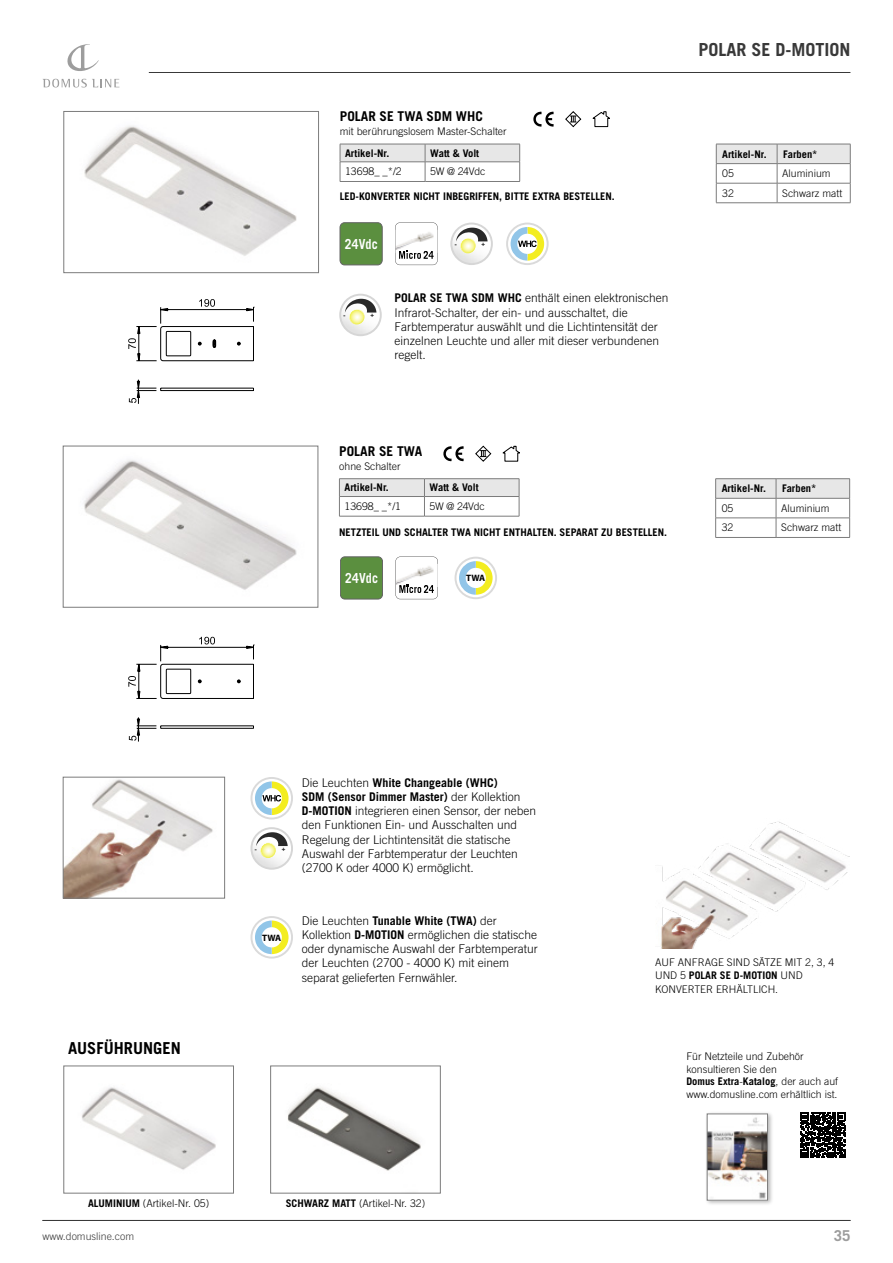
<style>
.page{position:relative;width:893px;height:1263px;background:#fff}
.page>*{position:absolute;margin:0;border:0;box-sizing:border-box;transform-origin:0 0}
.t1{font:700 18px "Trade Gothic LT Pro";color:#393939}
.t2{font:700 16.5px "Trade Gothic LT Pro";color:#000}
.t3{font:700 15px "Trade Gothic LT Pro";color:#9d9d9d}
.t4{font:700 13.8px "Trade Gothic LT Pro";letter-spacing:.015em;color:#fff;scale:.87 1}
.t5{font:700 13.5px "Trade Gothic LT Pro";color:#000}
.t6{font:300 12px/14.2px "Trade Gothic LT Pro";color:#000}
.t7{font:300 10.5px/12.6px "Trade Gothic LT Pro";color:#000}
.t8{font:700 10.5px "Trade Gothic LT Pro";color:#000}
.t9{font:300 10.5px "Trade Gothic LT Pro";color:#393939}
.t10{font:700 9.3px "Myriad Pro";letter-spacing:-.015em;color:#000}
.t11{font:6.75px "Impact";color:#292929}
.s1{font-weight:700}
</style>
<div class="page">
<div style="left:705px;top:1111px;width:69px;height:95px;background:#000;opacity:.3"></div>
<img style="left:709px;top:1116px;width:57px;height:82px">
<div style="left:707px;top:1114px;width:61px;height:86px;border:1px solid #7c7c7c"></div>
<hr style="left:43px;top:1220px;width:807px;height:1px;background:#393939">
<hr style="left:149px;top:72px;width:701px;height:1px;background:#393939">
<svg style="left:67px;top:44px;width:32px;height:27px"></svg>
<svg style="left:43px;top:79px;width:76px;height:8px"></svg>
<img style="left:287px;top:1087px;width:134px;height:84px">
<div style="left:270px;top:1066px;width:171px;height:127px;border:1px solid #7c7c7c"></div>
<img style="left:82px;top:1087px;width:134px;height:83px">
<svg style="left:592px;top:111px;width:18px;height:16px"></svg>
<svg style="left:565px;top:111px;width:16px;height:16px"></svg>
<svg style="left:533px;top:111px;width:21px;height:16px"></svg>
<svg style="left:502px;top:446px;width:18px;height:16px"></svg>
<svg style="left:475px;top:446px;width:17px;height:16px"></svg>
<svg style="left:443px;top:446px;width:21px;height:15px"></svg>
<img style="left:84px;top:126px;width:213px;height:130px">
<div style="left:64px;top:111px;width:255px;height:162px;border:1px solid #7c7c7c"></div>
<img style="left:84px;top:460px;width:213px;height:130px">
<div style="left:63px;top:446px;width:255px;height:161px;border:1px solid #7c7c7c"></div>
<svg style="left:395px;top:557px;width:43px;height:42px"></svg>
<div style="left:340px;top:557px;width:43px;height:42px;background:#5b8f3f;border-radius:5px"></div>
<div style="left:340px;top:557px;width:43px;height:42px;border:1px solid #636363;border-radius:5px"></div>
<svg style="left:395px;top:223px;width:43px;height:42px"></svg>
<div style="left:340px;top:223px;width:42px;height:42px;background:#5b8f3f;border-radius:5px"></div>
<div style="left:340px;top:223px;width:42px;height:42px;border:1px solid #636363;border-radius:5px"></div>
<svg style="left:450px;top:223px;width:43px;height:42px"></svg>
<svg style="left:339px;top:294px;width:43px;height:42px"></svg>
<svg style="left:250px;top:777px;width:43px;height:42px"></svg>
<svg style="left:128px;top:299px;width:126px;height:105px"></svg>
<svg style="left:128px;top:637px;width:126px;height:105px"></svg>
<img style="left:660px;top:821px;width:190px;height:127px">
<svg style="left:506px;top:223px;width:43px;height:42px"></svg>
<svg style="left:455px;top:557px;width:42px;height:42px"></svg>
<img style="left:65px;top:779px;width:148px;height:117px">
<div style="left:63px;top:777px;width:162px;height:121px;border:1px solid #7c7c7c"></div>
<svg style="left:250px;top:827px;width:43px;height:43px"></svg>
<svg style="left:250px;top:916px;width:43px;height:42px"></svg>
<hr style="left:339px;top:478px;width:85px;height:1px;background:#7c7c7c">
<hr style="left:424px;top:478px;width:95px;height:1px;background:#7c7c7c">
<svg style="left:339px;top:479px;width:181px;height:37px"></svg>
<hr style="left:339px;top:516px;width:85px;height:1px;background:#7c7c7c">
<hr style="left:424px;top:516px;width:95px;height:1px;background:#7c7c7c">
<hr style="left:715px;top:478px;width:61px;height:1px;background:#7c7c7c">
<hr style="left:776px;top:478px;width:74px;height:1px;background:#7c7c7c">
<svg style="left:715px;top:479px;width:135px;height:58px"></svg>
<hr style="left:715px;top:537px;width:61px;height:1px;background:#7c7c7c">
<hr style="left:776px;top:537px;width:74px;height:1px;background:#7c7c7c">
<hr style="left:340px;top:181px;width:85px;height:1px;background:#7c7c7c">
<svg style="left:340px;top:144px;width:180px;height:37px"></svg>
<hr style="left:425px;top:181px;width:95px;height:1px;background:#7c7c7c">
<svg style="left:716px;top:144px;width:135px;height:59px"></svg>
<hr style="left:716px;top:203px;width:61px;height:1px;background:#7c7c7c">
<hr style="left:777px;top:203px;width:73px;height:1px;background:#7c7c7c">
<svg style="left:800px;top:1112px;width:45px;height:46px"></svg>
<p class="t5" style="left:340px;top:108px;width:145px">POLAR SE TWA SDM WHC</p>
<p class="t7" style="left:340px;top:125px;width:168px">mit berührungslosem Master-Schalter</p>
<p class="t8" style="left:345px;top:147px;width:46px">Artikel-Nr.</p>
<p class="t8" style="left:430px;top:147px;width:51px">Watt &amp; Volt</p>
<p class="t7" style="left:345px;top:165px;width:58px">13698_ _*/2</p>
<p class="t7" style="left:430px;top:165px;width:57px">5W @ 24Vdc</p>
<p class="t8" style="left:340px;top:190px;width:276px">LED-KONVERTER NICHT INBEGRIFFEN, BITTE EXTRA BESTELLEN.</p>
<p class="t4" style="left:345px;top:235px;width:39px">24Vdc</p>
<p class="t11" style="left:455px;top:239px;width:3px">-</p>
<p class="t11" style="left:481px;top:239px;width:5px">+</p>
<p class="t11" style="left:344px;top:311px;width:3px">-</p>
<p class="t11" style="left:370px;top:310px;width:5px">+</p>
<p class="t6" style="left:394px;top:291px;width:275px"><span class="s1">POLAR SE TWA SDM WHC</span> enthält einen elektronischen Infrarot-Schalter, der ein- und ausschaltet, die Farbtemperatur auswählt und die Lichtintensität der einzelnen Leuchte und aller mit dieser verbundenen regelt.</p>
<h1 class="t1" style="left:698px;top:38px;width:154px">POLAR SE D-MOTION</h1>
<p class="t8" style="left:722px;top:147px;width:46px">Artikel-Nr.</p>
<p class="t8" style="left:783px;top:147px;width:36px">Farben*</p>
<p class="t7" style="left:722px;top:167px;width:13px">05</p>
<p class="t7" style="left:782px;top:167px;width:50px">Aluminium</p>
<p class="t7" style="left:722px;top:187px;width:13px">32</p>
<p class="t7" style="left:782px;top:187px;width:62px">Schwarz matt</p>
<p class="t5" style="left:339px;top:442px;width:85px">POLAR SE TWA</p>
<p class="t7" style="left:339px;top:460px;width:63px">ohne Schalter</p>
<p class="t8" style="left:345px;top:481px;width:46px">Artikel-Nr.</p>
<p class="t8" style="left:430px;top:481px;width:51px">Watt &amp; Volt</p>
<p class="t7" style="left:345px;top:500px;width:58px">13698_ _*/1</p>
<p class="t7" style="left:430px;top:500px;width:57px">5W @ 24Vdc</p>
<p class="t8" style="left:339px;top:526px;width:329px">NETZTEIL UND SCHALTER TWA NICHT ENTHALTEN. SEPARAT ZU BESTELLEN.</p>
<p class="t4" style="left:345px;top:569px;width:39px">24Vdc</p>
<p class="t10" style="left:466px;top:572px;width:21px">TWA</p>
<p class="t8" style="left:722px;top:482px;width:46px">Artikel-Nr.</p>
<p class="t8" style="left:782px;top:482px;width:36px">Farben*</p>
<p class="t7" style="left:722px;top:502px;width:13px">05</p>
<p class="t7" style="left:781px;top:502px;width:50px">Aluminium</p>
<p class="t7" style="left:722px;top:521px;width:13px">32</p>
<p class="t7" style="left:781px;top:521px;width:62px">Schwarz matt</p>
<h2 class="t2" style="left:68px;top:1038px;width:114px">AUSFÜHRUNGEN</h2>
<p class="t11" style="left:255px;top:844px;width:3px">-</p>
<p class="t11" style="left:282px;top:844px;width:5px">+</p>
<p class="t10" style="left:262px;top:931px;width:21px">TWA</p>
<p class="t6" style="left:302px;top:775px;width:236px">Die Leuchten <span class="s1">White Changeable (WHC)<br>SDM (Sensor Dimmer Master)</span> der Kollektion <span class="s1">D-MOTION</span> integrieren einen Sensor, der neben den Funktionen Ein- und Ausschalten und Regelung der Lichtintensität die statische Auswahl der Farbtemperatur der Leuchten (2700 K oder 4000 K) ermöglicht.</p>
<p class="t6" style="left:302px;top:913px;width:238px">Die Leuchten <span class="s1">Tunable White (TWA)</span> der Kollektion <span class="s1">D-MOTION</span> ermöglichen die statische oder dynamische Auswahl der Farbtemperatur der Leuchten (2700 - 4000 K) mit einem separat gelieferten Fernwähler.</p>
<p class="t7" style="left:655px;top:955px;width:181px;line-height:13.5px">AUF ANFRAGE SIND SÄTZE MIT 2, 3, 4<br>UND 5 <span class="s1">POLAR SE D-MOTION</span> UND<br>KONVERTER ERHÄLTLICH.</p>
<p class="t7" style="left:686px;top:1050px;width:153px">Für Netzteile und Zubehör konsultieren Sie den<br><span class="s1">Domus Extra</span>-<span class="s1">Katalog</span>, der auch auf www.domusline.com erhältlich ist.</p>
<p class="t7" style="left:88px;top:1196px;width:123px"><span class="s1">ALUMINIUM</span> (Artikel-Nr. 05)</p>
<p class="t7" style="left:286px;top:1196px;width:141px"><span class="s1">SCHWARZ MATT</span> (Artikel-Nr. 32)</p>
<p class="t9" style="left:43px;top:1230px;width:93px">www.domusline.com</p>
<p class="t3" style="left:834px;top:1226px;width:18px">35</p>
</div>
